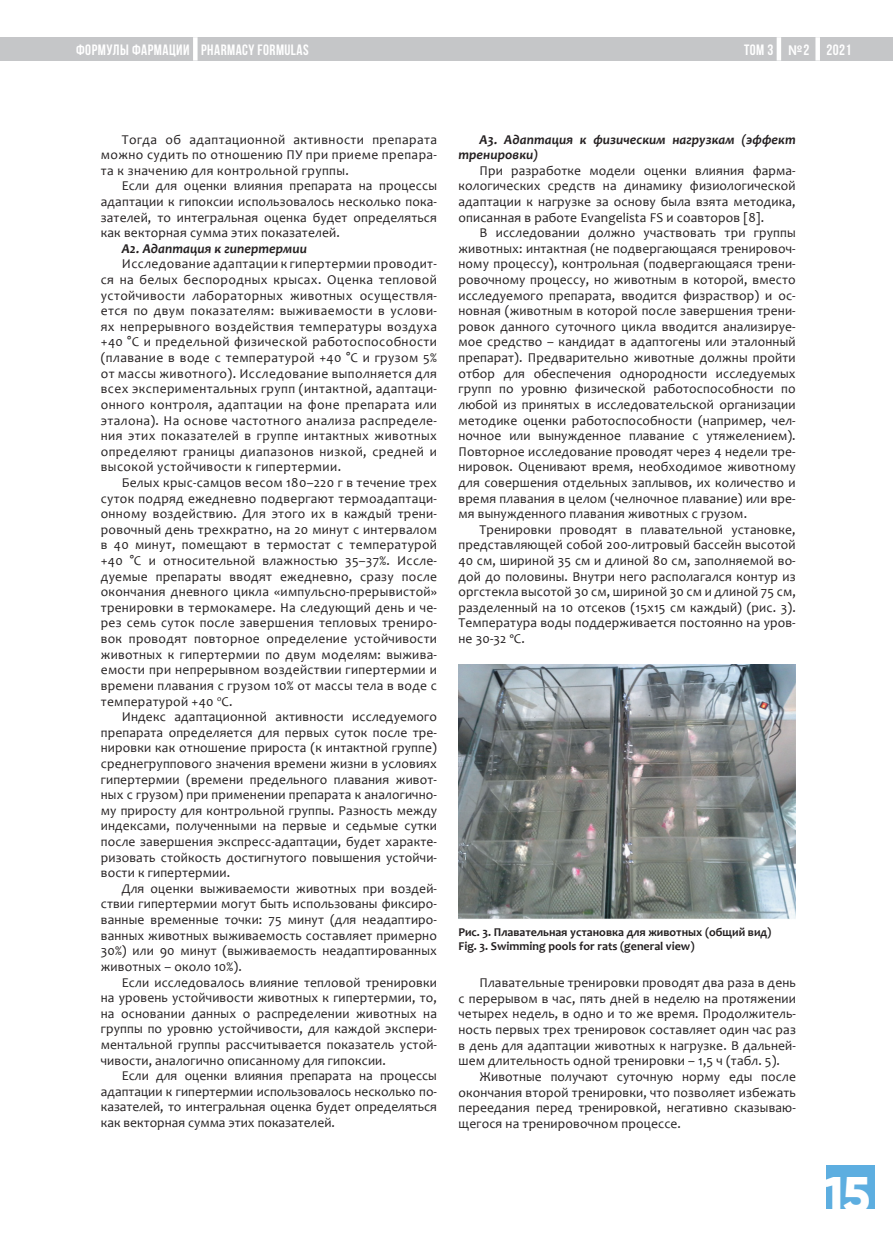
<style>
.page{position:relative;width:893px;height:1234px;background:#fff}
.page>*{position:absolute;margin:0;border:0;box-sizing:border-box;transform-origin:0 0}
.t1{font:800 49.95px "Gilroy";color:#fff}
.t2{font:700 15px "Bebas Neue";letter-spacing:.03em;color:#fff}
.текст_порядковый_спи{font:13.5px/15.6px "Candara";letter-spacing:.01em;color:#231f20;text-align:justify}
.текст_порядковый_спи-2{font:italic 700 13.5px/15.6px "Candara";letter-spacing:.01em;color:#231f20}
.РИСУНКИ{font:700 12px "Candara";color:#231f20}
.s1{font-family:"Candara"}
</style>
<div class="page">
<div style="left:0;top:37px;width:893px;height:24px;background:#c5c6c8"></div>
<div style="left:193px;top:37px;width:5px;height:24px;background:#fff"></div>
<hr style="left:777px;top:37px;width:4px;height:24px;background:#fff">
<div style="left:815px;top:37px;width:5px;height:24px;background:#fff"></div>
<div style="left:826px;top:1164px;width:49px;height:44px;background:#5daee0"></div>
<img style="left:458px;top:664px;width:338px;height:255px">
<p class="t2" style="left:76px;top:41px;width:234px">ФОРМУЛЫ ФАРМАЦИИ PHARMACY FORMULAS</p>
<p class="t2" style="left:744px;top:41px;width:109px">ТОМ 3 <span class="s1">№</span>2 2021</p>
<p class="текст_порядковый_спи" style="left:101px;top:131px;width:338px;text-indent:21px">Тогда об адаптационной активности препарата можно судить по отношению ПУ при приеме препара&shy;та к значению для контрольной группы.</p>
<p class="текст_порядковый_спи" style="left:101px;top:178px;width:338px;text-indent:21px">Если для оценки влияния препарата на процессы адаптации к гипоксии использовалось несколько пока&shy;зателей, то интегральная оценка будет определяться как векторная сумма этих показателей.</p>
<p class="текст_порядковый_спи-2" style="left:122px;top:240px;width:187px">А2. Адаптация к гипертермии</p>
<p class="текст_порядковый_спи" style="left:101px;top:256px;width:338px;text-indent:21px">Исследование адаптации к гипертермии проводит&shy;ся на белых беспородных крысах. Оценка тепловой устойчивости лабораторных животных осуществля&shy;ется по двум показателям: выживаемости в услови&shy;ях непрерывного воздействия температуры воздуха +40 °С и предельной физической работоспособности (плавание в воде с температурой +40 °С и грузом 5% от массы животного). Исследование выполняется для всех экспериментальных групп (интактной, адаптаци&shy;онного контроля, адаптации на фоне препарата или эталона). На основе частотного анализа распределе&shy;ния этих показателей в группе интактных животных определяют границы диапазонов низкой, средней и высокой устойчивости к гипертермии.</p>
<p class="текст_порядковый_спи" style="left:101px;top:474px;width:338px;text-indent:21px">Белых крыс-самцов весом 180–220 г в течение трех суток подряд ежедневно подвергают термоадаптаци&shy;онному воздействию. Для этого их в каждый трени&shy;ровочный день трехкратно, на 20 минут с интервалом в 40 минут, помещают в термостат с температурой +40 °С и относительной влажностью 35–37%. Иссле&shy;дуемые препараты вводят ежедневно, сразу после окончания дневного цикла «импульсно-прерывистой» тренировки в термокамере. На следующий день и че&shy;рез семь суток после завершения тепловых трениро&shy;вок проводят повторное определение устойчивости животных к гипертермии по двум моделям: выжива&shy;емости при непрерывном воздействии гипертермии и времени плавания с грузом 10% от массы тела в воде с температурой +40 <sup>о</sup>С.</p>
<p class="текст_порядковый_спи" style="left:101px;top:708px;width:338px;text-indent:21px">Индекс адаптационной активности исследуемого препарата определяется для первых суток после тре&shy;нировки как отношение прироста (к интактной группе) среднегруппового значения времени жизни в условиях гипертермии (времени предельного плавания живот&shy;ных с грузом) при применении препарата к аналогично&shy;му приросту для контрольной группы. Разность между индексами, полученными на первые и седьмые сутки после завершения экспресс-адаптации, будет характе&shy;ризовать стойкость достигнутого повышения устойчи&shy;вости к гипертермии.</p>
<p class="текст_порядковый_спи" style="left:101px;top:880px;width:338px;text-indent:21px">Для оценки выживаемости животных при воздей&shy;ствии гипертермии могут быть использованы фиксиро&shy;ванные временные точки: 75 минут (для неадаптиро&shy;ванных животных выживаемость составляет примерно 30%) или 90 минут (выживаемость неадаптированных животных – около 10%).</p>
<p class="текст_порядковый_спи" style="left:101px;top:973px;width:338px;text-indent:21px">Если исследовалось влияние тепловой тренировки на уровень устойчивости животных к гипертермии, то, на основании данных о распределении животных на группы по уровню устойчивости, для каждой экспери&shy;ментальной группы рассчитывается показатель устой&shy;чивости, аналогично описанному для гипоксии.</p>
<p class="текст_порядковый_спи" style="left:101px;top:1067px;width:338px;text-indent:21px">Если для оценки влияния препарата на процессы адаптации к гипертермии использовалось несколько по&shy;казателей, то интегральная оценка будет определяться как векторная сумма этих показателей.</p>
<p class="текст_порядковый_спи-2" style="left:458px;top:131px;width:339px;text-indent:21px">А3. Адаптация к физическим нагрузкам (эффект тренировки)</p>
<p class="текст_порядковый_спи" style="left:458px;top:162px;width:339px;text-indent:21px">При разработке модели оценки влияния фарма&shy;кологических средств на динамику физиологической адаптации к нагрузке за основу была взята методика, описанная в работе Evangelista FS и соавторов [8].</p>
<p class="текст_порядковый_спи" style="left:458px;top:225px;width:339px;text-indent:21px">В исследовании должно участвовать три группы животных: интактная (не подвергающаяся тренировоч&shy;ному процессу), контрольная (подвергающаяся трени&shy;ровочному процессу, но животным в которой, вместо исследуемого препарата, вводится физраствор) и ос&shy;новная (животным в которой после завершения трени&shy;ровок данного суточного цикла вводится анализируе&shy;мое средство – кандидат в адаптогены или эталонный препарат). Предварительно животные должны пройти отбор для обеспечения однородности исследуемых групп по уровню физической работоспособности по любой из принятых в исследовательской организации методике оценки работоспособности (например, чел&shy;ночное или вынужденное плавание с утяжелением).<br>Повторное исследование проводят через 4 недели тре&shy;нировок. Оценивают время, необходимое животному для совершения отдельных заплывов, их количество и время плавания в целом (челночное плавание) или вре&shy;мя вынужденного плавания животных с грузом.</p>
<p class="текст_порядковый_спи" style="left:458px;top:521px;width:339px;text-indent:21px">Тренировки проводят в плавательной установке, представляющей собой 200-литровый бассейн высотой 40 см, шириной 35 см и длиной 80 см, заполняемой во&shy;дой до половины. Внутри него располагался контур из оргстекла высотой 30 см, шириной 30 см и длиной 75 см, разделенный на 10 отсеков (15х15 см каждый) (рис. 3).<br>Температура воды поддерживается постоянно на уров&shy;не 30-32 ºС.</p>
<p class="РИСУНКИ" style="left:458px;top:924px;width:314px">Рис. 3. Плавательная установка для животных (общий вид)</p>
<p class="РИСУНКИ" style="left:458px;top:938px;width:238px">Fig. 3. Swimming pools for rats (general view)</p>
<p class="текст_порядковый_спи" style="left:458px;top:974px;width:339px;text-indent:21px">Плавательные тренировки проводят два раза в день с перерывом в час, пять дней в неделю на протяжении четырех недель, в одно и то же время. Продолжитель&shy;ность первых трех тренировок составляет один час раз в день для адаптации животных к нагрузке. В дальней&shy;шем длительность одной тренировки – 1,5 ч (табл. 5).</p>
<p class="текст_порядковый_спи" style="left:458px;top:1068px;width:339px;text-indent:21px">Животные получают суточную норму еды после окончания второй тренировки, что позволяет избежать переедания перед тренировкой, негативно сказываю&shy;щегося на тренировочном процессе.</p>
<h1 class="t1" style="left:824px;top:1162px;width:48px">15</h1>
</div>
